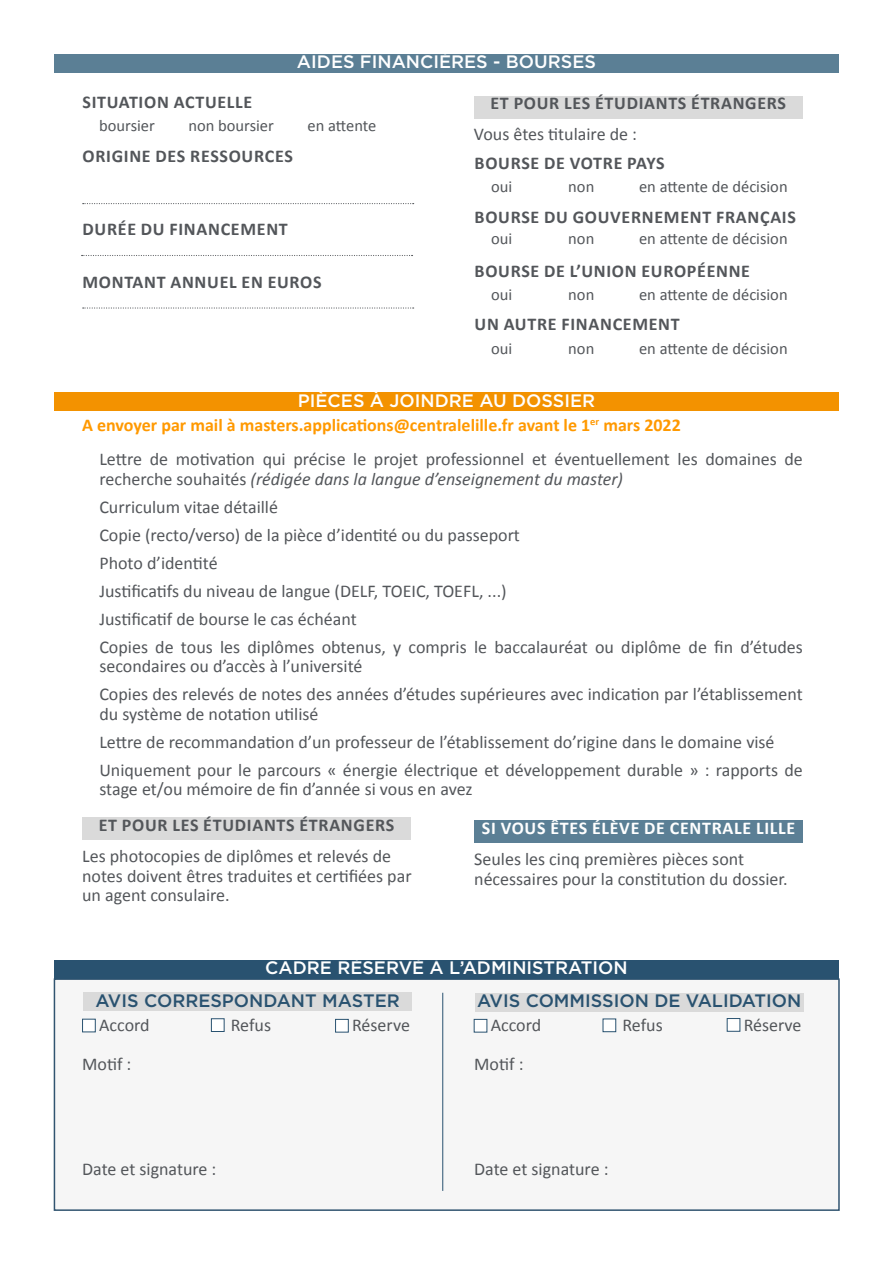
<style>
.page{position:relative;width:893px;height:1263px;background:#fff}
.page>*{position:absolute;margin:0;border:0;box-sizing:border-box;transform-origin:0 0}
.t1{font:18px/28px "Calibri";color:#53565a}
.t2{font:700 18px "Calibri";letter-spacing:.04em;color:#53565a}
.t3{font:500 18px "Gotham";color:#fff}
.t4{font:700 18px "Calibri";color:#f90}
.t5{font:500 18px "Gotham";color:#295270}
.t6{font:700 18px "Calibri";letter-spacing:.04em;color:#fff}
.t7{font:16.5px "Calibri";color:#53565a}
.s1{font-style:italic}
</style>
<div class="page">
<div style="left:54px;top:978px;width:786px;height:233px;background:#f6f6f6;border:2px solid #315470"></div>
<div style="left:54px;top:54px;width:785px;height:18px;background:#5b7f95"></div>
<div style="left:474px;top:96px;width:329px;height:22px;background:#dadada"></div>
<svg style="left:83px;top:307px;width:331px;height:2px"></svg>
<svg style="left:83px;top:203px;width:331px;height:1px"></svg>
<svg style="left:82px;top:255px;width:331px;height:1px"></svg>
<div style="left:83px;top:993px;width:329px;height:18px;background:#dadada"></div>
<div style="left:211px;top:1018px;width:14px;height:14px;background:#fff;border:1px solid #295270"></div>
<div style="left:335px;top:1019px;width:14px;height:13px;background:#fff;border:1px solid #295270"></div>
<div style="left:82px;top:1019px;width:14px;height:13px;background:#fff;border:1px solid #295270"></div>
<div style="left:475px;top:993px;width:329px;height:18px;background:#dadada"></div>
<div style="left:603px;top:1018px;width:13px;height:14px;background:#fff;border:1px solid #295270"></div>
<div style="left:727px;top:1018px;width:13px;height:14px;background:#fff;border:1px solid #295270"></div>
<div style="left:474px;top:1019px;width:13px;height:13px;background:#fff;border:1px solid #295270"></div>
<div style="left:54px;top:960px;width:785px;height:18px;background:#295270"></div>
<div style="left:54px;top:392px;width:785px;height:19px;background:#f39200"></div>
<div style="left:82px;top:817px;width:329px;height:23px;background:#dadada"></div>
<div style="left:474px;top:820px;width:329px;height:23px;background:#5b7f95"></div>
<hr style="left:442px;top:993px;width:1px;height:198px;background:#295270">
<p class="t3" style="left:297px;top:50px;width:300px">AIDES FINANCIÈRES - BOURSES</p>
<p class="t2" style="left:83px;top:91px;width:171px">SITUATION ACTUELLE</p>
<p class="t2" style="left:490px;top:92px;width:297px">ET POUR LES ÉTUDIANTS ÉTRANGERS</p>
<p class="t7" style="left:99px;top:115px;width:57px">boursier</p>
<p class="t7" style="left:188px;top:115px;width:87px">non boursier</p>
<p class="t7" style="left:307px;top:115px;width:70px">en attente</p>
<p class="t2" style="left:83px;top:145px;width:212px">ORIGINE DES RESSOURCES</p>
<p class="t2" style="left:83px;top:218px;width:207px">DURÉE DU FINANCEMENT</p>
<p class="t2" style="left:83px;top:271px;width:241px">MONTANT ANNUEL EN EUROS</p>
<p class="t1" style="left:474px;top:120px;width:165px">Vous êtes titulaire de :</p>
<p class="t2" style="left:475px;top:152px;width:192px">BOURSE DE VOTRE PAYS</p>
<p class="t7" style="left:491px;top:176px;width:23px">oui</p>
<p class="t7" style="left:568px;top:176px;width:28px">non</p>
<p class="t7" style="left:639px;top:176px;width:150px">en attente de décision</p>
<p class="t2" style="left:475px;top:206px;width:323px">BOURSE DU GOUVERNEMENT FRANÇAIS</p>
<p class="t2" style="left:475px;top:259px;width:277px">BOURSE DE L’UNION EUROPÉENNE</p>
<p class="t7" style="left:491px;top:228px;width:23px">oui</p>
<p class="t7" style="left:568px;top:228px;width:28px">non</p>
<p class="t7" style="left:639px;top:228px;width:150px">en attente de décision</p>
<p class="t7" style="left:491px;top:284px;width:23px">oui</p>
<p class="t7" style="left:568px;top:284px;width:28px">non</p>
<p class="t7" style="left:639px;top:284px;width:150px">en attente de décision</p>
<p class="t2" style="left:475px;top:313px;width:207px">UN AUTRE FINANCEMENT</p>
<p class="t7" style="left:491px;top:338px;width:23px">oui</p>
<p class="t7" style="left:568px;top:338px;width:28px">non</p>
<p class="t7" style="left:639px;top:338px;width:150px">en attente de décision</p>
<p class="t3" style="left:298px;top:389px;width:299px">PIÈCES À JOINDRE AU DOSSIER</p>
<p class="t4" style="left:82px;top:414px;width:600px">A envoyer par mail à masters.applications@centralelille.fr avant le 1<sup>er</sup> mars 2022</p>
<p class="t1" style="left:99px;top:449px;width:705px;line-height:19.5px">Lettre de motivation qui précise le projet professionnel et éventuellement les domaines de recherche souhaités <span class="s1">(rédigée dans la langue d’enseignement du master)</span></p>
<p class="t1" style="left:99px;top:492px;width:705px">Curriculum vitae détaillé<br>Copie (recto/verso) de la pièce d’identité ou du passeport<br>Photo d’identité<br>Justificatifs du niveau de langue (DELF, TOEIC, TOEFL, ...)<br>Justificatif de bourse le cas échéant<br>Copies de tous les diplômes obtenus, y compris le baccalauréat ou diplôme de fin d’études</p>
<p class="t1" style="left:99px;top:651px;width:705px">secondaires ou d’accès à l’université<br>Copies des relevés de notes des années d’études supérieures avec indication par l’établissement</p>
<p class="t1" style="left:99px;top:699px;width:705px">du système de notation utilisé<br>Lettre de recommandation d’un professeur de l’établissement do’rigine dans le domaine visé<br>Uniquement pour le parcours « énergie électrique et développement durable » : rapports de</p>
<p class="t1" style="left:99px;top:774px;width:375px">stage et/ou mémoire de fin d’année si vous en avez</p>
<p class="t2" style="left:99px;top:814px;width:297px">ET POUR LES ÉTUDIANTS ÉTRANGERS</p>
<p class="t1" style="left:82px;top:846px;width:331px;line-height:19.5px">Les photocopies de diplômes et relevés de notes doivent êtres traduites et certifiées par un agent consulaire.</p>
<p class="t6" style="left:482px;top:817px;width:315px">SI VOUS ÊTES ÉLÈVE DE CENTRALE LILLE</p>
<p class="t1" style="left:474px;top:848px;width:315px;line-height:19.5px">Seules les cinq premières pièces sont nécessaires pour la constitution du dossier.</p>
<p class="t3" style="left:265px;top:956px;width:364px">CADRE RÉSERVÉ À L’ADMINISTRATION</p>
<p class="t5" style="left:96px;top:989px;width:306px">AVIS CORRESPONDANT MASTER</p>
<p class="t5" style="left:477px;top:989px;width:326px">AVIS COMMISSION DE VALIDATION</p>
<p class="t1" style="left:99px;top:1010px;width:52px">Accord</p>
<p class="t1" style="left:231px;top:1010px;width:42px">Refus</p>
<p class="t1" style="left:352px;top:1010px;width:59px">Réserve</p>
<p class="t1" style="left:491px;top:1010px;width:52px">Accord</p>
<p class="t1" style="left:622px;top:1010px;width:42px">Refus</p>
<p class="t1" style="left:744px;top:1010px;width:59px">Réserve</p>
<p class="t1" style="left:82px;top:1049px;width:51px">Motif :</p>
<p class="t1" style="left:474px;top:1049px;width:51px">Motif :</p>
<p class="t1" style="left:82px;top:1154px;width:136px">Date et signature :</p>
<p class="t1" style="left:474px;top:1154px;width:136px">Date et signature :</p>
</div>
